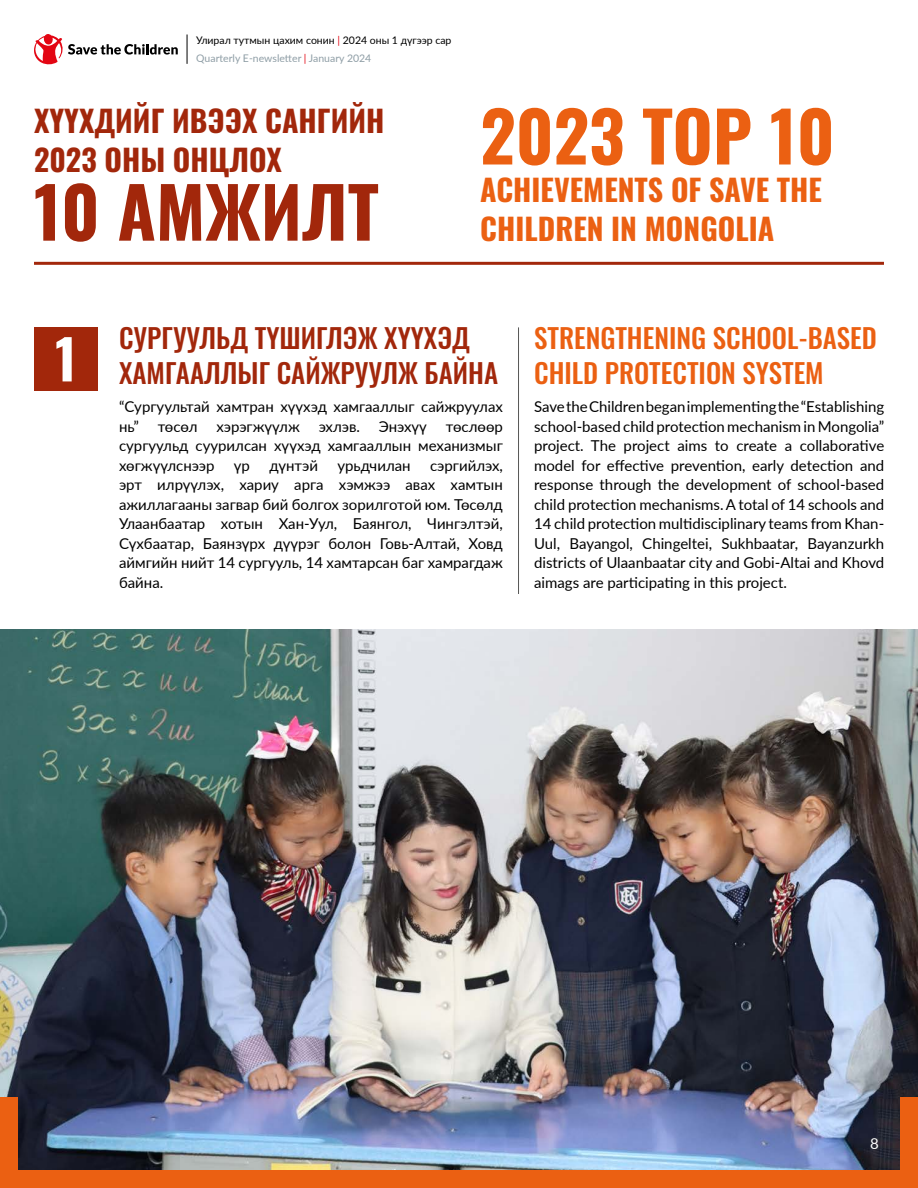
<style>
.page{position:relative;width:918px;height:1188px;background:#fff}
.page>*{position:absolute;margin:0;border:0;box-sizing:border-box;transform-origin:0 0}
.t1{font:700 69.9px "Oswald";color:#a2270b}
.t2{font:700 69px "Oswald";color:#eb6012}
.t3{font:700 54.75px "Oswald";color:#fff}
.t4{font:700 30px/39px "Oswald";color:#eb6012}
.t5{font:700 30px/39px "Oswald";color:#a2270b}
.t6{font:500 27px/35.1px "Oswald";color:#a2270b}
.t7{font:500 27px/35.1px "Oswald";color:#eb6012}
.t8{font:15px/19.5px "Lato";color:#000;text-align:justify}
.t9{font:15px "Lato";color:#fff}
.t10{font:10.5px/18px "Lato";color:#000}
.s1{color:#e30613}
.s2{color:#8f9ea6}
</style>
<div class="page">
<img style="left:0;top:629px;width:918px;height:542px">
<div style="left:0;top:1171px;width:918px;height:17px;background:#eb6012"></div>
<div style="left:0;top:1097px;width:17px;height:91px;background:#eb6012"></div>
<div style="left:901px;top:1097px;width:17px;height:91px;background:#eb6012"></div>
<div style="left:34px;top:327px;width:64px;height:64px;background:#a2270b"></div>
<svg style="left:34px;top:34px;width:144px;height:31px"></svg>
<svg style="left:187px;top:35px;width:1px;height:29px"></svg>
<hr style="left:34px;top:262px;width:850px;height:3px;background:#a2270b">
<hr style="left:518px;top:327px;width:1px;height:267px;background:#575756">
<p class="t10" style="left:196px;top:31px;width:257px">Улирал тутмын цахим сонин <span class="s1">|</span> 2024 оны 1 дүгээр сар<br><span class="s2">Quarterly E-newsletter</span> <span class="s1">|</span> <span class="s2">January 2024</span></p>
<h3 class="t5" style="left:34px;top:98px;width:352px">ХҮҮХДИЙГ ИВЭЭХ САНГИЙН<br>2023 ОНЫ ОНЦЛОХ</h3>
<h1 class="t1" style="left:34px;top:150px;width:346px">10 АМЖИЛТ</h1>
<h2 class="t2" style="left:480px;top:75px;width:356px">2023 TOP 10</h2>
<h3 class="t4" style="left:480px;top:167px;width:343px">ACHIEVEMENTS OF SAVE THE<br>CHILDREN IN MONGOLIA</h3>
<h3 class="t6" style="left:119px;top:318px;width:381px">СУРГУУЛЬД ТҮШИГЛЭЖ ХҮҮХЭД<br>ХАМГААЛЛЫГ САЙЖРУУЛЖ БАЙНА</h3>
<p class="t8" style="left:119px;top:397px;width:385px">“Сургуультай хамтран хүүхэд хамгааллыг сайжруулах нь” төсөл</p>
<h3 class="t3" style="left:55px;top:310px;width:23px">1</h3>
<h3 class="t7" style="left:534px;top:318px;width:344px">STRENGTHENING SCHOOL-BASED<br>CHILD PROTECTION SYSTEM</h3>
<p class="t8" style="left:534px;top:397px;width:352px">Save the Children began implementing the “Establishing school-based child protection mechanism in Mongolia” project. The project aims to create a collaborative model for effective prevention, early detection and response through the development of school-based child protection mechanisms. A total of 14 schools and 14 child protection multidisciplinary teams from Khan-Uul, Bayangol, Chingeltei, Sukhbaatar, Bayanzurkh districts of Ulaanbaatar city and Gobi-Altai and Khovd aimags are participating in this project.</p>
<p class="t8" style="left:216px;top:416px;width:85px">хэрэгжүүлж</p>
<p class="t8" style="left:319px;top:416px;width:43px">эхлэв.</p>
<p class="t8" style="left:379px;top:416px;width:50px">Энэхүү</p>
<p class="t8" style="left:119px;top:416px;width:385px;text-indent:327px">төслөөр сургуульд суурилсан хүүхэд хамгааллын механизмыг хөгжүүлснээр</p>
<p class="t8" style="left:119px;top:455px;width:385px;text-indent:311px">сэргийлэх, эрт илрүүлэх, хариу арга хэмжээ авах хамтын ажиллагааны загвар бий болгох зорилготой юм. Төсөлд Улаанбаатар хотын Хан-Уул, Баянгол, Чингэлтэй, Сүхбаатар, Баянзүрх дүүрэг болон Говь-Алтай, Ховд аймгийн нийт 14 сургууль, 14 хамтарсан баг хамрагдаж байна.</p>
<p class="t8" style="left:234px;top:455px;width:18px">үр</p>
<p class="t8" style="left:269px;top:455px;width:50px">дүнтэй</p>
<p class="t8" style="left:337px;top:455px;width:75px">урьдчилан</p>
<p class="t9" style="left:870px;top:1133px;width:10px">8</p>
</div>
